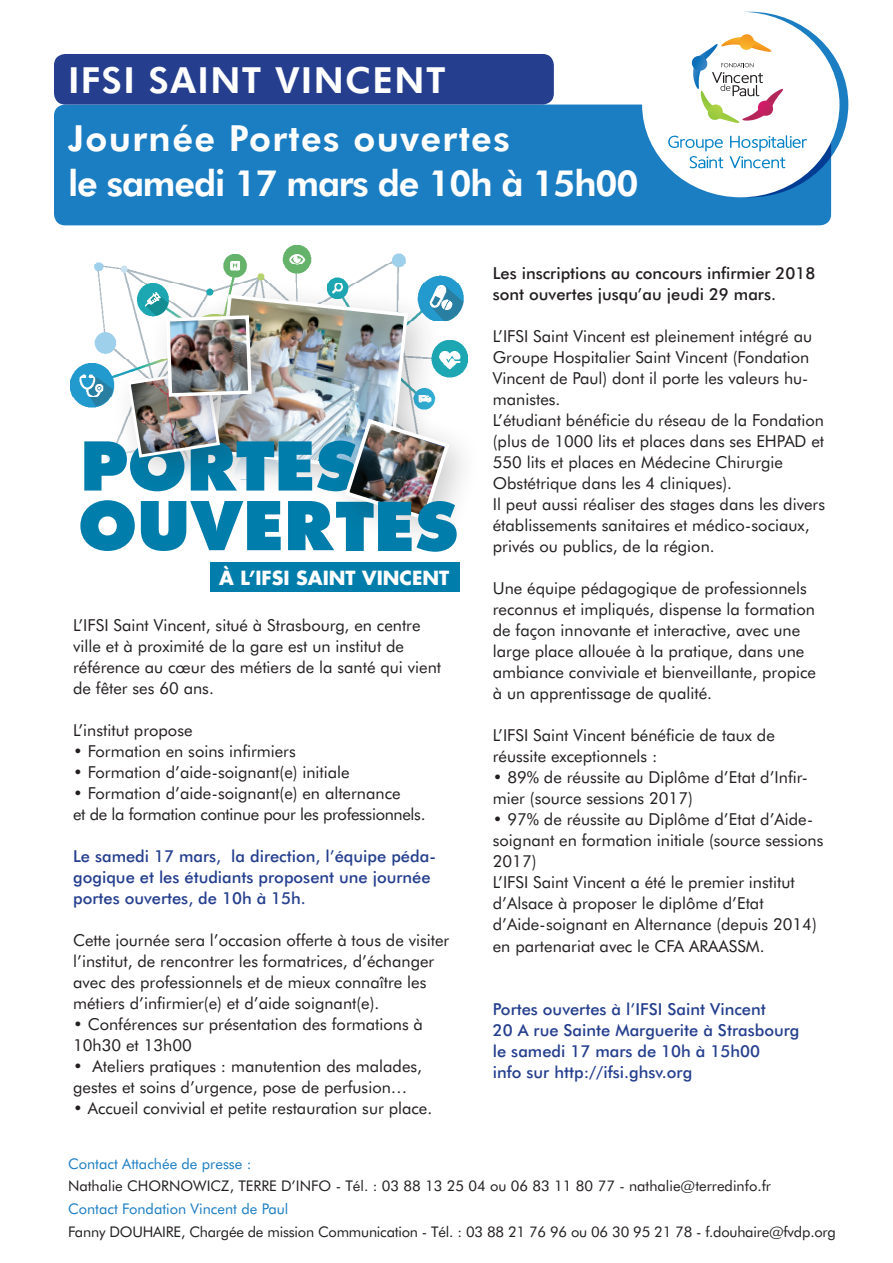
<style>
.page{position:relative;width:893px;height:1263px;background:#fff}
.page>*{position:absolute;margin:0;border:0;box-sizing:border-box;transform-origin:0 0}
.t1{font:800 36px/58.5px "Futura BT";letter-spacing:.04em;color:#fff}
.t2{font:800 36px "Futura BT";letter-spacing:-.03em;color:#fff}
.t3{font:700 19.05px "Futura";color:#fff}
.t4{font:16.5px/21px "Futura BT";color:#231f20}
.t5{font:500 16.5px/21px "Futura BT";color:#253f8e}
.t6{font:16.5px/21px "Futura BT";letter-spacing:-.02em;color:#231f20}
.t7{font:500 16.5px/21px "Futura BT";color:#231f20}
.t8{font:14.7px "Futura BT";letter-spacing:-.015em;color:#231f20}
.t9{font:14.7px "Futura BT";color:#1b7dc2}
</style>
<div class="page">
<div style="left:54px;top:105px;width:777px;height:120px;background:#1b7dc2;border-radius:11px"></div>
<div style="left:54px;top:54px;width:500px;height:51px;background:#253f8e;border-radius:11px"></div>
<svg style="left:651px;top:12px;width:197px;height:185px;fill:#1b7dc2"></svg>
<div style="left:642px;top:12px;width:197px;height:185px;background:#fff;border-radius:50%"></div>
<svg style="left:691px;top:34px;width:93px;height:89px"></svg>
<svg style="left:668px;top:136px;width:55px;height:32px"></svg>
<svg style="left:729px;top:135px;width:78px;height:33px"></svg>
<img style="left:71px;top:246px;width:397px;height:158px">
<div style="left:194px;top:277px;width:250px;height:231px;background:#231f20;opacity:.22"></div>
<div style="left:328px;top:402px;width:156px;height:153px;background:#fff"></div>
<img style="left:80px;top:292px;width:377px;height:260px">
<div style="left:210px;top:562px;width:249px;height:29px;background:#007daa"></div>
<h1 class="t1" style="left:68px;top:50px;width:443px">IFSI SAINT VINCENT<br>Journée Portes ouvertes</h1>
<h1 class="t2" style="left:68px;top:162px;width:572px">le samedi 17 mars de 10h à 15h00</h1>
<p class="t7" style="left:493px;top:263px;width:324px">Les inscriptions au concours infirmier 2018 sont ouvertes jusqu’au jeudi 29 mars.</p>
<p class="t4" style="left:493px;top:326px;width:334px">L’IFSI Saint Vincent est pleinement intégré au Groupe Hospitalier Saint Vincent (Fondation Vincent de Paul) dont il porte les valeurs hu&shy;manistes.<br>L’étudiant bénéficie du réseau de la Fondation (plus de 1000 lits et places dans ses EHPAD et 550 lits et places en Médecine Chirurgie Obstétrique dans les 4 cliniques).<br>Il peut aussi réaliser des stages dans les divers établissements sanitaires et médico-sociaux, privés ou publics, de la région.</p>
<p class="t4" style="left:493px;top:578px;width:325px">Une équipe pédagogique de professionnels reconnus et impliqués, dispense la formation de façon innovante et interactive, avec une large place allouée à la pratique, dans une ambiance conviviale et bienveillante, propice à un apprentissage de qualité.</p>
<p class="t4" style="left:493px;top:725px;width:284px">L’IFSI Saint Vincent bénéficie de taux de réussite exceptionnels :</p>
<p class="t4" style="left:493px;top:767px;width:317px">• 89% de réussite au Diplôme d’Etat d’Infir&shy;mier (source sessions 2017)</p>
<p class="t4" style="left:493px;top:809px;width:332px">• 97% de réussite au Diplôme d’Etat d’Aide&shy;soignant en formation initiale (source sessions 2017)<br>L’IFSI Saint Vincent a été le premier institut d’Alsace à proposer le diplôme d’Etat d’Aide-soignant en Alternance (depuis 2014) en partenariat avec le CFA ARAASSM.</p>
<p class="t3" style="left:219px;top:565px;width:232px">À L’IFSI SAINT VINCENT</p>
<p class="t4" style="left:73px;top:615px;width:369px">L’IFSI Saint Vincent, situé à Strasbourg, en centre ville et à proximité de la gare est un institut de référence au cœur des métiers de la santé qui vient de fêter ses 60 ans.</p>
<p class="t4" style="left:73px;top:720px;width:121px">L’institut propose</p>
<p class="t4" style="left:73px;top:741px;width:224px">• Formation en soins infirmiers</p>
<p class="t4" style="left:73px;top:762px;width:278px">• Formation d’aide-soignant(e) initiale</p>
<p class="t6" style="left:73px;top:783px;width:354px">• Formation d’aide-soignant(e) en alternance<br>et de la formation continue pour les professionnels.</p>
<p class="t5" style="left:73px;top:846px;width:364px">Le samedi 17 mars, la direction, l’équipe péda&shy;gogique et les étudiants proposent une journée portes ouvertes, de 10h à 15h.</p>
<p class="t4" style="left:73px;top:930px;width:378px">Cette journée sera l’occasion offerte à tous de visiter l’institut, de rencontrer les formatrices, d’échanger avec des professionnels et de mieux connaître les métiers d’infirmier(e) et d’aide soignant(e).</p>
<p class="t4" style="left:73px;top:1014px;width:351px">• Conférences sur présentation des formations à<br>10h30 et 13h00</p>
<p class="t4" style="left:73px;top:1056px;width:350px">• Ateliers pratiques : manutention des malades, gestes et soins d’urgence, pose de perfusion…</p>
<p class="t4" style="left:73px;top:1098px;width:361px">• Accueil convivial et petite restauration sur place.</p>
<p class="t9" style="left:68px;top:1155px;width:185px">Contact Attachée de presse :</p>
<p class="t8" style="left:68px;top:1177px;width:705px">Nathalie CHORNOWICZ, TERRE D’INFO - Tél. : 03 88 13 25 04 ou 06 83 11 80 77 - nathalie@terredinfo.fr</p>
<p class="t9" style="left:68px;top:1200px;width:222px">Contact Fondation Vincent de Paul</p>
<p class="t8" style="left:68px;top:1222px;width:769px">Fanny DOUHAIRE, Chargée de mission Communication - Tél. : 03 88 21 76 96 ou 06 30 95 21 78 - f.douhaire@fvdp.org</p>
<p class="t5" style="left:493px;top:998px;width:308px">Portes ouvertes à l’IFSI Saint Vincent<br>20 A rue Sainte Marguerite à Strasbourg le samedi 17 mars de 10h à 15h00<br>info sur http://ifsi.ghsv.org</p>
</div>
